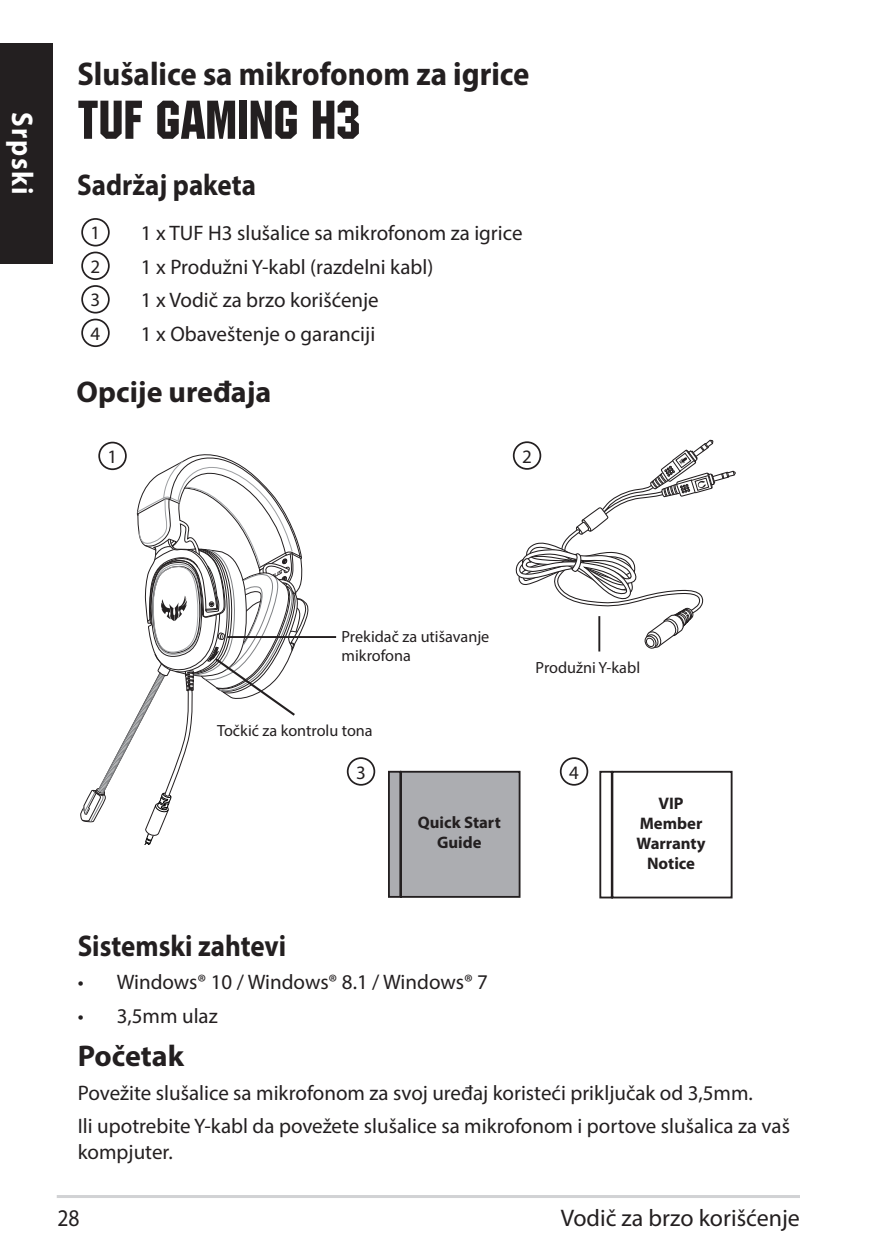
<style>
.page{position:relative;width:893px;height:1259px;background:#fff}
.page>*{position:absolute;margin:0;border:0;box-sizing:border-box;transform-origin:0 0}
.t1{font:54px "Machine IT Cby BT";color:#231f20}
.t2{font:700 semi-condensed 33px "Myriad Pro";color:#231f20}
.t3{font:700 30px "Myriad Pro";color:#231f20;scale:.9 1}
.t4{font:700 30px "Myriad Pro";color:#231f20}
.t5{font:700 30px "Myriad Pro";letter-spacing:.05em;color:#fff;scale:.9 1}
.t6{font:24px "Myriad Pro";color:#231f20}
.t7{font:24px "Myriad Pro";color:#231f20;scale:.9 1}
.t8{font:21px/33.6px "Myriad Pro";color:#231f20}
.t9{font:18.9px "Myriad Pro";color:#231f20}
.t10{font:700 16.8px/20.1px "Myriad";color:#231f20;text-align:center}
.t11{font:700 16.8px/20.1px "Myriad Pro";color:#231f20;text-align:center}
.t12{font:16.2px/19.5px "Myriad Pro";color:#231f20}
</style>
<div class="page">
<hr style="left:57px;top:1195px;width:743px;height:3px;background:#d1d2d4">
<div style="left:0;top:43px;width:52px;height:221px;background:#231f20"></div>
<div style="left:81px;top:218px;width:29px;height:28px;border:2px solid #231f20;border-radius:50%"></div>
<div style="left:81px;top:252px;width:29px;height:28px;border:2px solid #231f20;border-radius:50%"></div>
<div style="left:81px;top:285px;width:29px;height:28px;border:2px solid #231f20;border-radius:50%"></div>
<div style="left:81px;top:319px;width:29px;height:28px;border:2px solid #231f20;border-radius:50%"></div>
<div style="left:347px;top:757px;width:28px;height:28px;border:2px solid #231f20;border-radius:50%"></div>
<div style="left:560px;top:757px;width:28px;height:28px;border:2px solid #231f20;border-radius:50%"></div>
<svg style="left:388px;top:770px;width:133px;height:128px;background:#a2a3a7"></svg>
<svg style="left:599px;top:770px;width:134px;height:129px"></svg>
<div style="left:98px;top:442px;width:29px;height:28px;border:2px solid #231f20;border-radius:50%"></div>
<hr style="left:598px;top:616px;width:2px;height:35px;background:#231f20">
<hr style="left:227px;top:636px;width:109px;height:2px;background:#231f20">
<svg style="left:82px;top:454px;width:225px;height:390px"></svg>
<svg style="left:513px;top:439px;width:223px;height:211px"></svg>
<h3 class="t5" style="left:42px;top:112px;width:92px;rotate:90deg">Srpski</h3>
<h2 class="t2" style="left:78px;top:55px;width:454px">Slušalice sa mikrofonom za igrice</h2>
<h1 class="t1" style="left:78px;top:88px;width:285px">TUF GAMING H3</h1>
<h3 class="t3" style="left:77px;top:165px;width:200px">Sadržaj paketa</h3>
<p class="t9" style="left:91px;top:221px;width:11px">1</p>
<p class="t8" style="left:141px;top:216px;width:383px">1 x TUF H3 slušalice sa mikrofonom za igrice</p>
<p class="t9" style="left:91px;top:255px;width:11px">2</p>
<p class="t8" style="left:141px;top:249px;width:294px">1 x Produžni Y-kabl (razdelni kabl)</p>
<p class="t9" style="left:91px;top:288px;width:11px">3</p>
<p class="t8" style="left:141px;top:283px;width:239px">1 x Vodič za brzo korišćenje</p>
<p class="t9" style="left:91px;top:322px;width:11px">4</p>
<p class="t8" style="left:141px;top:316px;width:236px">1 x Obaveštenje o garanciji</p>
<h3 class="t4" style="left:77px;top:372px;width:196px">Opcije uređaja</h3>
<p class="t9" style="left:108px;top:445px;width:11px">1</p>
<p class="t9" style="left:522px;top:445px;width:11px">2</p>
<p class="t12" style="left:342px;top:626px;width:149px">Prekidač za utišavanje mikrofona</p>
<p class="t12" style="left:217px;top:721px;width:157px">Točkić za kontrolu tona</p>
<p class="t12" style="left:536px;top:657px;width:106px">Produžni Y-kabl</p>
<p class="t9" style="left:356px;top:760px;width:11px">3</p>
<p class="t9" style="left:569px;top:760px;width:11px">4</p>
<p class="t11" style="left:418px;top:812px;width:84px">Quick Start<br>Guide</p>
<p class="t10" style="left:636px;top:793px;width:71px">VIP<br>Member<br>Warranty<br>Notice</p>
<h3 class="t3" style="left:78px;top:926px;width:233px">Sistemski zahtevi</h3>
<p class="t8" style="left:78px;top:965px;width:412px">• Windows® 10 / Windows® 8.1 / Windows® 7</p>
<p class="t8" style="left:78px;top:999px;width:142px">• 3,5mm ulaz</p>
<h3 class="t4" style="left:78px;top:1036px;width:108px">Početak</h3>
<p class="t8" style="left:78px;top:1075px;width:714px">Povežite slušalice sa mikrofonom za svoj uređaj koristeći priključak od 3,5mm.<br>Ili upotrebite Y-kabl da povežete slušalice sa mikrofonom i portove slušalica za vaš</p>
<p class="t8" style="left:78px;top:1134px;width:96px">kompjuter.</p>
<p class="t7" style="left:57px;top:1203px;width:26px">28</p>
<p class="t6" style="left:561px;top:1203px;width:241px">Vodič za brzo korišćenje</p>
</div>
